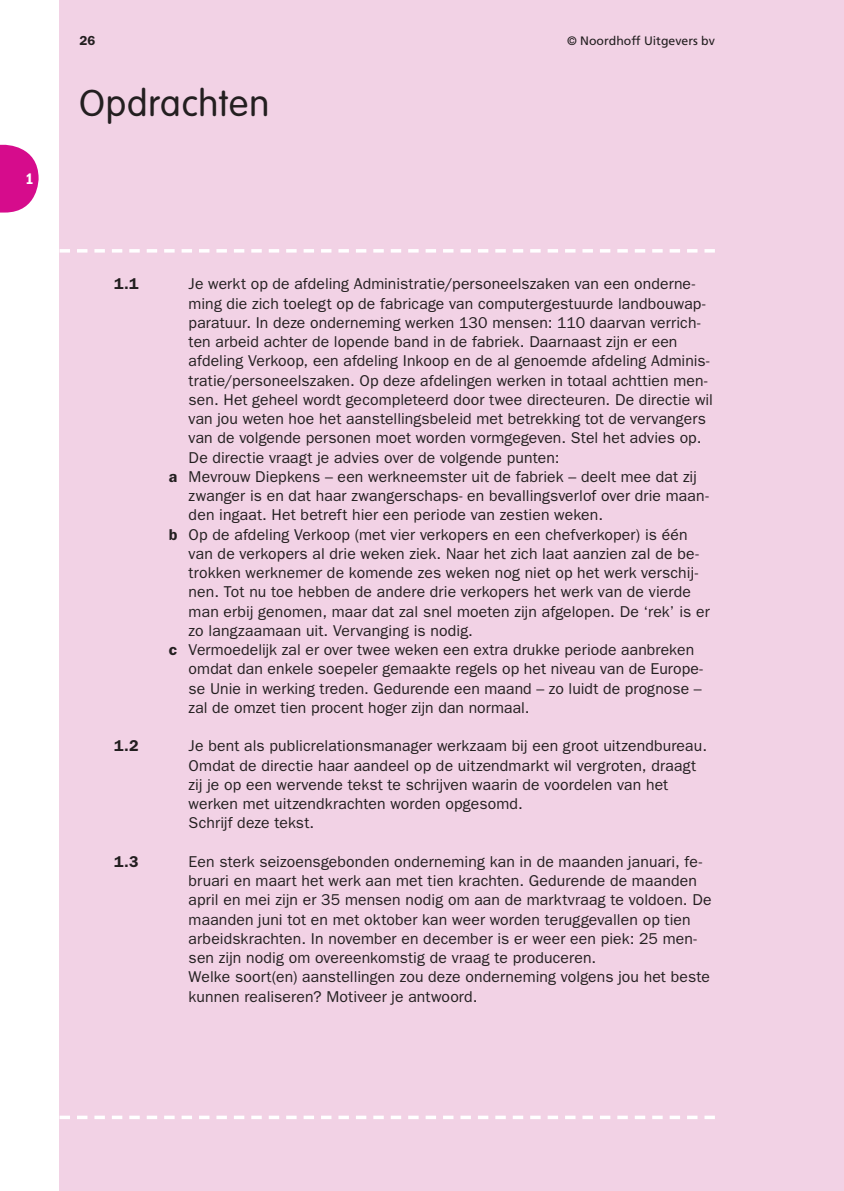
<style>
.page{position:relative;width:844px;height:1191px;background:#fff}
.page>*{position:absolute;margin:0;border:0;box-sizing:border-box;transform-origin:0 0}
.t1{font:300 36.75px "VAG Rounded Std";letter-spacing:.02em;color:#231f20}
.t2{font:15.75px/19.2px "ITC Franklin Gothic Std";letter-spacing:.005em;color:#231f20}
.t3{font:600 15.75px "ITC Franklin Gothic Std";color:#231f20}
.t4{font:15.75px "ITC Franklin Gothic Std Dm Cd";color:#fff}
.t5{font:600 13.12px "ITC Franklin Gothic Std";color:#231f20}
.t6{font:12.25px "Frutiger LT Std";color:#231f20}
.s1{font-weight:600}
</style>
<div class="page">
<svg style="left:0;top:145px;width:39px;height:67px"></svg>
<div style="left:60px;top:0;width:783px;height:1191px;background:#f2d2e5"></div>
<svg style="left:60px;top:249px;width:654px;height:3px"></svg>
<svg style="left:60px;top:1115px;width:654px;height:4px"></svg>
<p class="t4" style="left:26px;top:172px;width:10px">1</p>
<p class="t5" style="left:79px;top:35px;width:17px">26</p>
<p class="t6" style="left:567px;top:35px;width:149px">© Noordhoff Uitgevers bv</p>
<h1 class="t1" style="left:79px;top:87px;width:191px">Opdrachten</h1>
<p class="t3" style="left:114px;top:278px;width:26px">1.1</p>
<p class="t2" style="left:188px;top:275px;width:508px">Je werkt op de afdeling Administratie/personeelszaken van een onderne-</p>
<p class="t2" style="left:188px;top:295px;width:518px">ming die zich toelegt op de fabricage van computergestuurde landbouwap-</p>
<p class="t2" style="left:188px;top:314px;width:513px">paratuur. In deze onderneming werken 130 mensen: 110 daarvan verrich-</p>
<p class="t2" style="left:188px;top:333px;width:490px">ten arbeid achter de lopende band in de fabriek. Daarnaast zijn er een</p>
<p class="t2" style="left:188px;top:352px;width:522px">afdeling Verkoop, een afdeling Inkoop en de al genoemde afdeling Adminis-</p>
<p class="t2" style="left:188px;top:372px;width:520px">tratie/personeelszaken. Op deze afdelingen werken in totaal achttien men-</p>
<p class="t2" style="left:188px;top:391px;width:526px">sen. Het geheel wordt gecompleteerd door twee directeuren. De directie wil</p>
<p class="t2" style="left:188px;top:410px;width:518px">van jou weten hoe het aanstellingsbeleid met betrekking tot de vervangers</p>
<p class="t2" style="left:188px;top:429px;width:514px">van de volgende personen moet worden vormgegeven. Stel het advies op.</p>
<p class="t2" style="left:188px;top:449px;width:372px">De directie vraagt je advies over de volgende punten:</p>
<p class="t2" style="left:169px;top:468px;width:529px"><span class="s1">a</span> Mevrouw Diepkens – een werkneemster uit de fabriek – deelt mee dat zij</p>
<p class="t2" style="left:188px;top:487px;width:521px">zwanger is en dat haar zwangerschaps- en bevallingsverlof over drie maan-</p>
<p class="t2" style="left:188px;top:506px;width:416px">den ingaat. Het betreft hier een periode van zestien weken.</p>
<p class="t2" style="left:169px;top:526px;width:520px"><span class="s1">b</span> Op de afdeling Verkoop (met vier verkopers en een chefverkoper) is één</p>
<p class="t2" style="left:188px;top:545px;width:511px">van de verkopers al drie weken ziek. Naar het zich laat aanzien zal de be-</p>
<p class="t2" style="left:188px;top:564px;width:511px">trokken werknemer de komende zes weken nog niet op het werk verschij-</p>
<p class="t2" style="left:188px;top:583px;width:503px">nen. Tot nu toe hebben de andere drie verkopers het werk van de vierde</p>
<p class="t2" style="left:188px;top:603px;width:522px">man erbij genomen, maar dat zal snel moeten zijn afgelopen. De ‘rek’ is er</p>
<p class="t2" style="left:188px;top:622px;width:286px">zo langzaamaan uit. Vervanging is nodig.</p>
<p class="t2" style="left:169px;top:641px;width:526px"><span class="s1">c</span> Vermoedelijk zal er over twee weken een extra drukke periode aanbreken</p>
<p class="t2" style="left:188px;top:660px;width:516px">omdat dan enkele soepeler gemaakte regels op het niveau van de Europe-</p>
<p class="t2" style="left:188px;top:680px;width:514px">se Unie in werking treden. Gedurende een maand – zo luidt de prognose –</p>
<p class="t2" style="left:188px;top:699px;width:342px">zal de omzet tien procent hoger zijn dan normaal.</p>
<p class="t3" style="left:114px;top:740px;width:26px">1.2</p>
<p class="t2" style="left:188px;top:737px;width:520px">Je bent als publicrelationsmanager werkzaam bij een groot uitzendbureau.<br>Omdat de directie haar aandeel op de uitzendmarkt wil vergroten, draagt zij je op een wervende tekst te schrijven waarin de voordelen van het werken met uitzendkrachten worden opgesomd.<br>Schrijf deze tekst.</p>
<p class="t3" style="left:114px;top:855px;width:26px">1.3</p>
<p class="t2" style="left:188px;top:853px;width:524px">Een sterk seizoensgebonden onderneming kan in de maanden januari, fe&shy;bruari en maart het werk aan met tien krachten. Gedurende de maanden april en mei zijn er 35 mensen nodig om aan de marktvraag te voldoen. De maanden juni tot en met oktober kan weer worden teruggevallen op tien arbeidskrachten. In november en december is er weer een piek: 25 men&shy;sen zijn nodig om overeenkomstig de vraag te produceren.<br>Welke soort(en) aanstellingen zou deze onderneming volgens jou het beste kunnen realiseren? Motiveer je antwoord.</p>
</div>
